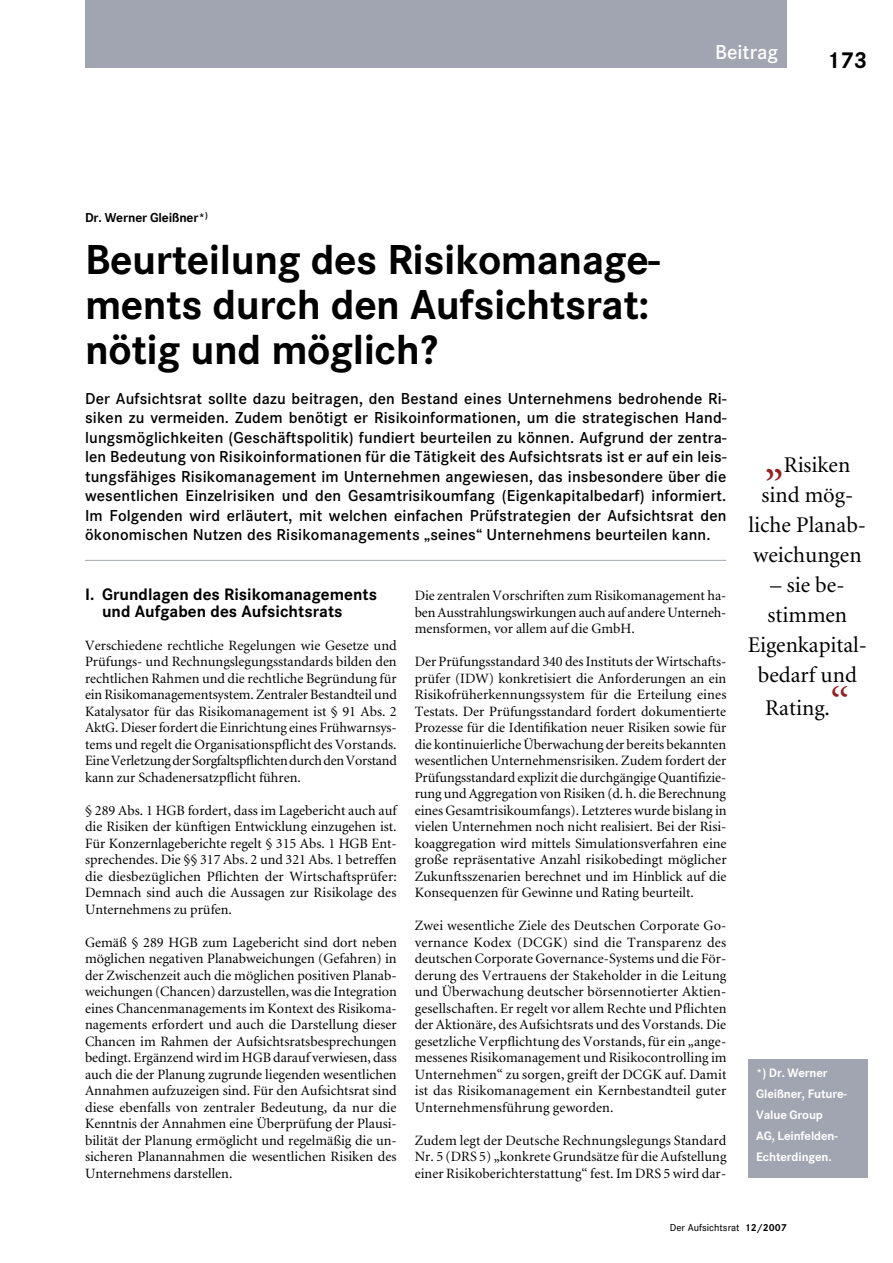
<style>
.page{position:relative;width:893px;height:1263px;background:#fff}
.page>*{position:absolute;margin:0;border:0;box-sizing:border-box;transform-origin:0 0}
.t1{font:700 43.5px/45px "Corporate S";letter-spacing:-.01em;color:#000}
.t2{font:700 24px "Corporate S";color:#000}
.t3{font:22.5px/30px "Minion";color:#000;text-align:center}
.t4{font:600 21px "Corporate S";color:#fff}
.t5{font:700 17.25px/16.5px "Corporate S";color:#000}
.t6{font:600 16.5px/19.5px "Corporate S";letter-spacing:.01em;color:#000;text-align:justify}
.t7{font:14.25px/16.5px "Minion";color:#000;text-align:justify}
.t8{font:700 13.5px "Corporate S";letter-spacing:-.01em;color:#000}
.t9{font:700 12.75px/21px "Corporate S";letter-spacing:-.01em;color:#fff}
.t10{font:500 10.5px "Corporate S";color:#000}
.s1{font-size:45px;color:#922224}
.s2{font-weight:700}
</style>
<div class="page">
<div style="left:85px;top:0;width:702px;height:68px;background:#a1a5b1"></div>
<hr style="left:85px;top:560px;width:641px;height:1px;background:#a1a5b1">
<div style="left:748px;top:1060px;width:119px;height:118px;background:#a1a5b1"></div>
<h3 class="t4" style="left:715px;top:40px;width:65px">Beitrag</h3>
<h2 class="t2" style="left:826px;top:46px;width:43px">173</h2>
<p class="t8" style="left:85px;top:210px;width:124px">Dr. Werner Gleißner*<sup>)</sup></p>
<h1 class="t1" style="left:85px;top:237px;width:576px">Beurteilung des Risikomanage&shy;ments durch den Aufsichtsrat: nötig und möglich?</h1>
<p class="t6" style="left:85px;top:388px;width:643px">Der Aufsichtsrat sollte dazu beitragen, den Bestand eines Unternehmens bedrohende Ri&shy;siken zu vermeiden. Zudem benötigt er Risikoinformationen, um die strategischen Hand&shy;lungsmöglichkeiten (Geschäftspolitik) fundiert beurteilen zu können. Aufgrund der zentra&shy;len Bedeutung von Risikoinformationen für die Tätigkeit des Aufsichtsrats ist er auf ein leis&shy;tungsfähiges Risikomanagement im Unternehmen angewiesen, das insbesondere über die wesentlichen Einzelrisiken und den Gesamtrisikoumfang (Eigenkapitalbedarf) informiert.<br>Im Folgenden wird erläutert, mit welchen einfachen Prüfstrategien der Aufsichtsrat den ökonomischen Nutzen des Risikomanagements „seines“ Unternehmens beurteilen kann.</p>
<p class="t5" style="left:102px;top:587px;width:277px;text-indent:-17px">I. Grundlagen des Risikomanagements und Aufgaben des Aufsichtsrats</p>
<p class="t7" style="left:85px;top:638px;width:313px">Verschiedene rechtliche Regelungen wie Gesetze und Prüfungs- und Rechnungslegungsstandards bilden den rechtlichen Rahmen und die rechtliche Begründung für ein Risikomanagementsystem. Zentraler Bestandteil und Katalysator für das Risikomanagement ist § 91 Abs. 2<br>AktG. Dieser fordert die Einrichtung eines Frühwarnsys&shy;tems und regelt die Organisationspflicht des Vorstands.<br>Eine Verletzung der Sorgfaltspflichten durch den Vorstand kann zur Schadenersatzpflicht führen.</p>
<p class="t7" style="left:85px;top:803px;width:313px">§ 289 Abs. 1 HGB fordert, dass im Lagebericht auch auf die Risiken der künftigen Entwicklung einzugehen ist.<br>Für Konzernlageberichte regelt § 315 Abs. 1 HGB Ent&shy;sprechendes. Die §§ 317 Abs. 2 und 321 Abs. 1 betreffen die diesbezüglichen Pflichten der Wirtschaftsprüfer:<br>Demnach sind auch die Aussagen zur Risikolage des Unternehmens zu prüfen.</p>
<p class="t7" style="left:85px;top:935px;width:313px">Gemäß § 289 HGB zum Lagebericht sind dort neben möglichen negativen Planabweichungen (Gefahren) in der Zwischenzeit auch die möglichen positiven Planab&shy;weichungen (Chancen) darzustellen, was die Integration eines Chancenmanagements im Kontext des Risikoma&shy;nagements erfordert und auch die Darstellung dieser Chancen im Rahmen der Aufsichtsratsbesprechungen bedingt. Ergänzend wird im HGB darauf verwiesen, dass auch die der Planung zugrunde liegenden wesentlichen Annahmen aufzuzeigen sind. Für den Aufsichtsrat sind diese ebenfalls von zentraler Bedeutung, da nur die Kenntnis der Annahmen eine Überprüfung der Plausi&shy;bilität der Planung ermöglicht und regelmäßig die un&shy;sicheren Planannahmen die wesentlichen Risiken des Unternehmens darstellen.</p>
<p class="t7" style="left:415px;top:588px;width:313px">Die zentralen Vorschriften zum Risikomanagement ha&shy;ben Ausstrahlungswirkungen auch auf andere Unterneh&shy;mensformen, vor allem auf die GmbH.</p>
<p class="t7" style="left:415px;top:654px;width:313px">Der Prüfungsstandard 340 des Instituts der Wirtschafts&shy;prüfer (IDW) konkretisiert die Anforderungen an ein Risikofrüherkennungssystem für die Erteilung eines Testats. Der Prüfungsstandard fordert dokumentierte Prozesse für die Identifikation neuer Risiken sowie für die kontinuierliche Überwachung der bereits bekannten wesentlichen Unternehmensrisiken. Zudem fordert der Prüfungsstandard explizit die durchgängige Quantifizie&shy;rung und Aggregation von Risiken (d. h. die Berechnung eines Gesamtrisikoumfangs). Letzteres wurde bislang in vielen Unternehmen noch nicht realisiert. Bei der Risi&shy;koaggregation wird mittels Simulationsverfahren eine große repräsentative Anzahl risikobedingt möglicher Zukunftsszenarien berechnet und im Hinblick auf die Konsequenzen für Gewinne und Rating beurteilt.</p>
<p class="t7" style="left:415px;top:918px;width:313px">Zwei wesentliche Ziele des Deutschen Corporate Go&shy;vernance Kodex (DCGK) sind die Transparenz des deutschen Corporate Governance-Systems und die För&shy;derung des Vertrauens der Stakeholder in die Leitung und Überwachung deutscher börsennotierter Aktien&shy;gesellschaften. Er regelt vor allem Rechte und Pflichten der Aktionäre, des Aufsichtsrats und des Vorstands. Die gesetzliche Verpflichtung des Vorstands, für ein „ange&shy;messenes Risikomanagement und Risikocontrolling im Unternehmen“ zu sorgen, greift der DCGK auf. Damit ist das Risikomanagement ein Kernbestandteil guter Unternehmensführung geworden.</p>
<p class="t7" style="left:415px;top:1133px;width:313px">Zudem legt der Deutsche Rechnungslegungs Standard Nr. 5 (DRS 5) „konkrete Grundsätze für die Aufstellung einer Risikoberichterstattung“ fest. Im DRS 5 wird dar-</p>
<h3 class="t3" style="left:749px;top:450px;width:119px"><span class="s1">„</span>Risiken sind mög&shy;liche Planab&shy;weichungen</h3>
<h3 class="t3" style="left:748px;top:570px;width:121px">– sie be&shy;stimmen<br>Eigenkapital&shy;bedarf und</h3>
<h3 class="t3" style="left:765px;top:693px;width:86px">Rating.<span class="s1">“</span></h3>
<p class="t9" style="left:756px;top:1063px;width:92px">*) Dr. Werner<br>Gleißner, Future-<br>Value Group<br>AG, Leinfelden-<br>Echterdingen-.</p>
<p class="t10" style="left:670px;top:1222px;width:118px">Der Aufsichtsrat <span class="s2">12/2007</span></p>
</div>
